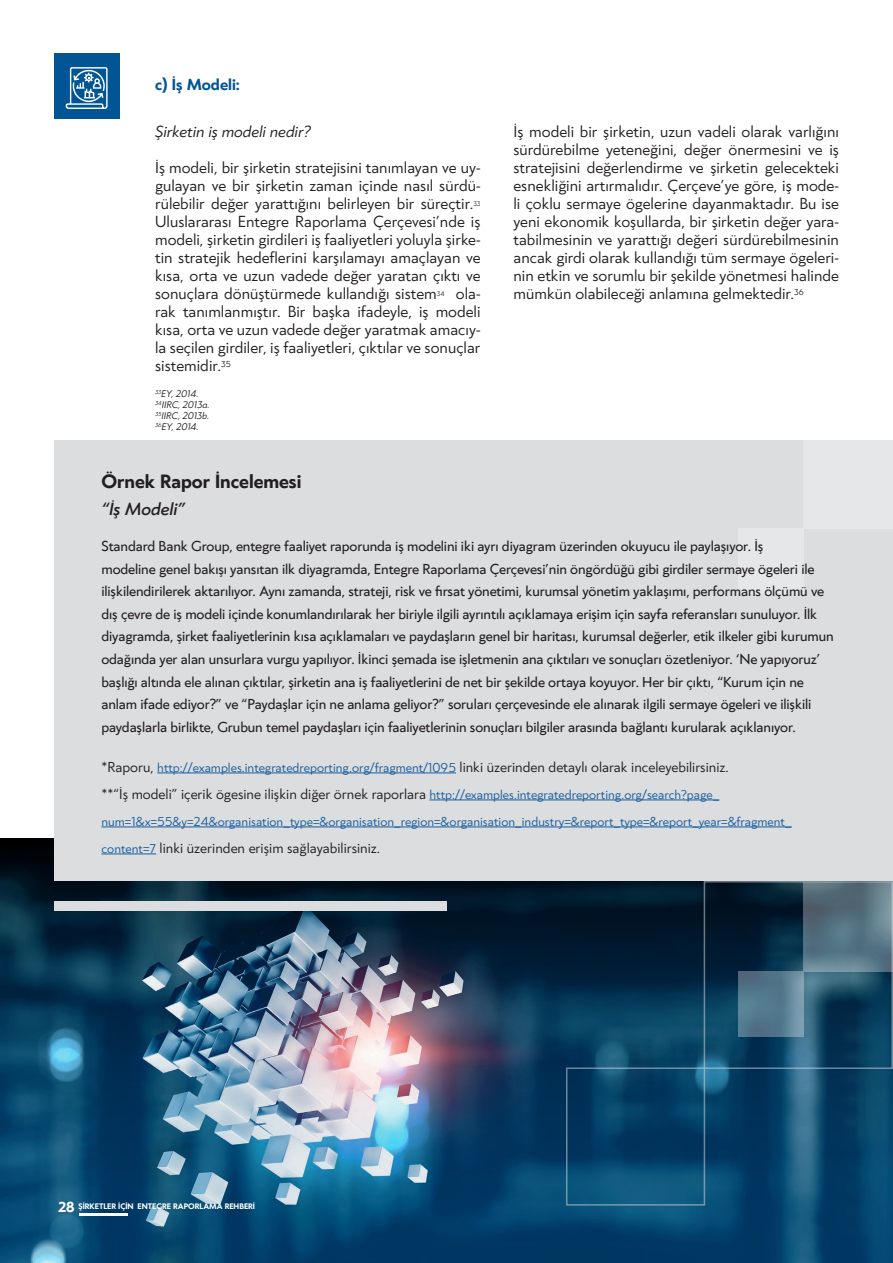
<style>
.page{position:relative;width:893px;height:1263px;background:#fff}
.page>*{position:absolute;margin:0;border:0;box-sizing:border-box;transform-origin:0 0}
.t1{font:700 18px "Klein";color:#231f20}
.t2{font:italic 500 16.5px "Klein";color:#231f20}
.t3{font:15px/18px "Klein";color:#231f20;text-align:justify}
.t4{font:italic 15px "Klein";color:#231f20}
.t5{font:700 15px "Klein";color:#015594}
.t6{font:13.5px/22.5px "Klein";letter-spacing:-.01em;color:#231f20}
.t7{font:13.5px "Klein";color:#231f20}
.t8{font:12px "Klein";color:#175d9e}
.t9{font:italic 9px/10.8px "Klein";color:#231f20}
.t10{font:700 7.5px "Klein";color:#fff}
.t11{font:6.15px "Klein";color:#231f20}
.s1{font-size:12px;color:#175d9e}
.s2{font-size:13.5px;color:#231f20}
.s3{font-size:13.5px}
</style>
<div class="page">
<img style="left:0;top:839px;width:893px;height:424px">
<div style="left:54px;top:54px;width:65px;height:65px;background:#015594"></div>
<div style="left:54px;top:440px;width:839px;height:440px;background:#dcdddf"></div>
<div style="left:804px;top:439px;width:89px;height:89px;background:#e6e7e8"></div>
<div style="left:738px;top:528px;width:66px;height:65px;background:#e6e7e8"></div>
<hr style="left:157px;top:773px;width:299px;height:1px;background:#175d9e">
<hr style="left:429px;top:800px;width:290px;height:1px;background:#175d9e">
<hr style="left:101px;top:827px;width:691px;height:1px;background:#175d9e">
<hr style="left:101px;top:854px;width:55px;height:1px;background:#175d9e">
<div style="left:54px;top:901px;width:393px;height:10px;background:#dcdddf"></div>
<svg style="left:804px;top:884px;width:86px;height:87px;background:#597482"></svg>
<svg style="left:739px;top:971px;width:65px;height:65px;background:#5a7d91"></svg>
<svg style="left:65px;top:67px;width:43px;height:42px"></svg>
<hr style="left:79px;top:1213px;width:49px;height:2px;background:#fff">
<p class="t5" style="left:155px;top:73px;width:86px">c) İş Modeli:</p>
<p class="t4" style="left:155px;top:120px;width:157px">Şirketin iş modeli nedir?</p>
<p class="t3" style="left:155px;top:158px;width:327px">İş modeli, bir şirketin stratejisini tanımlayan ve uy&shy;gulayan ve bir şirketin zaman içinde nasıl sürdü&shy;rülebilir değer yarattığını belirleyen bir süreçtir.</p>
<p class="t11" style="left:473px;top:199px;width:9px">33</p>
<p class="t3" style="left:155px;top:212px;width:327px">Uluslararası Entegre Raporlama Çerçevesi’nde iş modeli, şirketin girdileri iş faaliyetleri yoluyla şirke&shy;tin stratejik hedeflerini karşılamayı amaçlayan ve kısa, orta ve uzun vadede değer yaratan çıktı ve sonuçlara dönüştürmede kullandığı sistem</p>
<p class="t3" style="left:155px;top:284px;width:327px;text-indent:301px">ola&shy;rak tanımlanmıştır. Bir başka ifadeyle, iş modeli kısa, orta ve uzun vadede değer yaratmak amacıy&shy;la seçilen girdiler, iş faaliyetleri, çıktılar ve sonuçlar sistemidir.<sup>35</sup></p>
<p class="t11" style="left:437px;top:289px;width:9px">34</p>
<p class="t9" style="left:155px;top:388px;width:56px"><sup>33</sup>EY, 2014.<br><sup>34</sup>IIRC, 2013a.<br><sup>35</sup>IIRC, 2013b.<br><sup>36</sup>EY, 2014.</p>
<p class="t3" style="left:513px;top:122px;width:327px">İş modeli bir şirketin, uzun vadeli olarak varlığını sürdürebilme yeteneğini, değer önermesini ve iş stratejisini değerlendirme ve şirketin gelecekteki esnekliğini artırmalıdır. Çerçeve’ye göre, iş mode&shy;li çoklu sermaye ögelerine dayanmaktadır. Bu ise yeni ekonomik koşullarda, bir şirketin değer yara&shy;tabilmesinin ve yarattığı değeri sürdürebilmesinin ancak girdi olarak kullandığı tüm sermaye ögeleri&shy;nin etkin ve sorumlu bir şekilde yönetmesi halinde mümkün olabileceği anlamına gelmektedir.<sup>36</sup></p>
<h1 class="t1" style="left:101px;top:468px;width:202px">Örnek Rapor İncelemesi</h1>
<p class="t2" style="left:101px;top:497px;width:85px">“İş Modeli”</p>
<p class="t6" style="left:101px;top:535px;width:734px">Standard Bank Group, entegre faaliyet raporunda iş modelini iki ayrı diyagram üzerinden okuyucu ile paylaşıyor. İş<br>modeline genel bakışı yansıtan ilk diyagramda, Entegre Raporlama Çerçevesi’nin öngördüğü gibi girdiler sermaye ögeleri ile ilişkilendirilerek aktarılıyor. Aynı zamanda, strateji, risk ve firsat yönetimi, kurumsal yönetim yaklaşımı, performans ölçümü ve dış çevre de iş modeli içinde konumlandırılarak her biriyle ilgili ayrıntılı açıklamaya erişim için sayfa referansları sunuluyor. İlk diyagramda, şirket faaliyetlerinin kısa açıklamaları ve paydaşların genel bir haritası, kurumsal değerler, etik ilkeler gibi kurumun odağında yer alan unsurlara vurgu yapılıyor. İkinci şemada ise işletmenin ana çıktıları ve sonuçları özetleniyor. ‘Ne yapıyoruz’ başlığı altında ele alınan çıktılar, şirketin ana iş faaliyetlerini de net bir şekilde ortaya koyuyor. Her bir çıktı, “Kurum için ne anlam ifade ediyor?” ve “Paydaşlar için ne anlama geliyor?” soruları çerçevesinde ele alınarak ilgili sermaye ögeleri ve ilişkili paydaşlarla birlikte, Grubun temel paydaşları için faaliyetlerinin sonuçları bilgiler arasında bağlantı kurularak açıklanıyor.</p>
<p class="t7" style="left:101px;top:757px;width:629px">*Raporu, <span class="s1">http://examples.integratedreporting.org/fragment/1095</span> linki üzerinden detaylı olarak inceleyebilirsiniz.</p>
<p class="t8" style="left:101px;top:785px;width:619px"><span class="s2">**“İş modeli” içerik ögesine ilişkin diğer örnek raporlara</span> http://examples.integratedreporting.org/search?page_</p>
<p class="t8" style="left:101px;top:812px;width:692px">num=1&amp;x=55&amp;y=24&amp;organisation_type=&amp;organisation_region=&amp;organisation_industry=&amp;report_type=&amp;report_year=&amp;fragment_</p>
<p class="t7" style="left:101px;top:838px;width:280px"><span class="s1">content=7</span> linki üzerinden erişim sağlayabilirsiniz.</p>
<p class="t10" style="left:58px;top:1201px;width:198px"><span class="s3">28</span> ŞİRKETLER İÇİN ENTEGRE RAPORLAMA REHBERİ</p>
</div>
